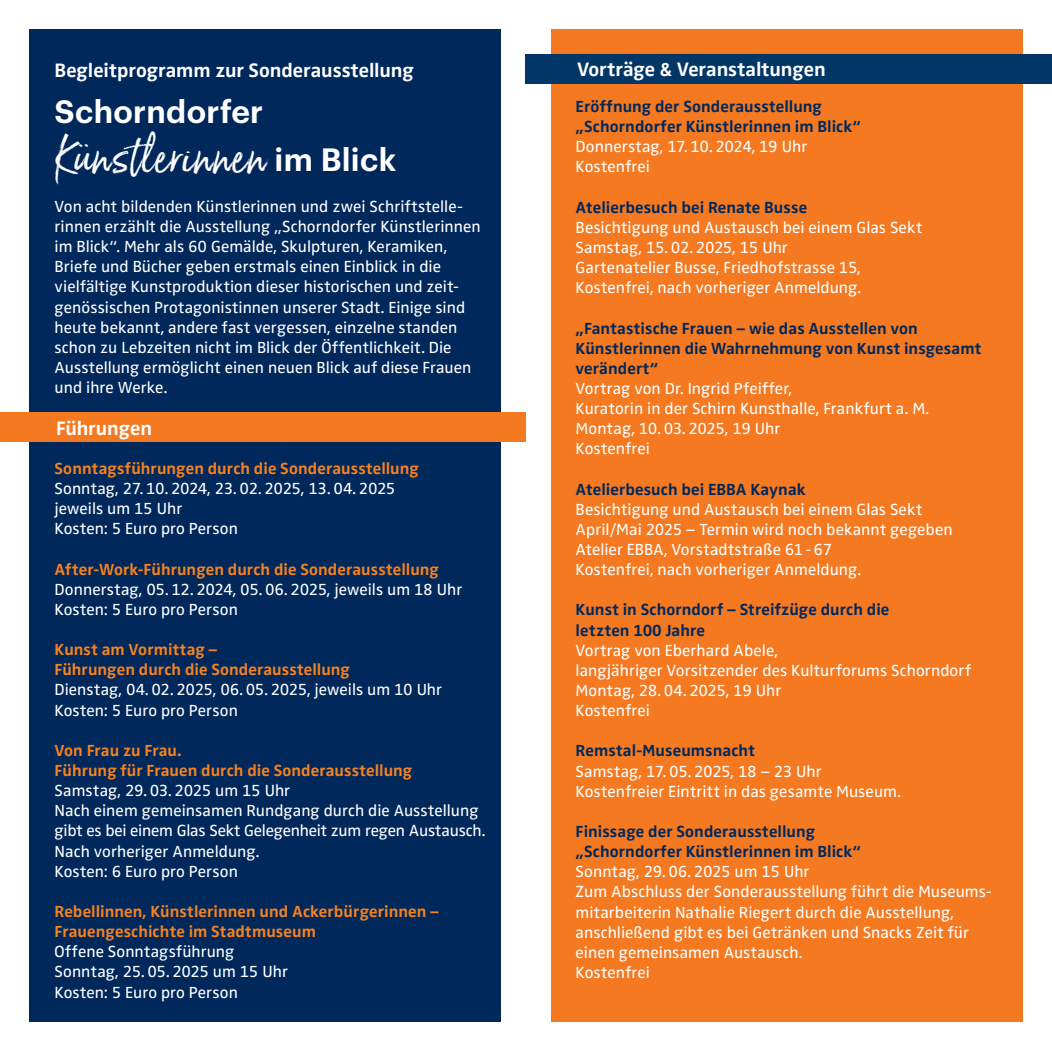
<style>
.page{position:relative;width:1052px;height:1052px;background:#fff}
.page>*{position:absolute;margin:0;border:0;box-sizing:border-box;transform-origin:0 0}
.t1{font:44.27px "Born Ready";letter-spacing:.01em;color:#fff}
.t2{font:600 31.5px "Graphik";letter-spacing:.01em;color:#fff}
.t3{font:700 20.12px "Zwo OT";color:#fff}
.t4{font:16.62px/20.1px "Zwo OT";letter-spacing:.005em;color:#fff}
.t5{font:700 16.62px/20.1px "Zwo OT";letter-spacing:.005em;color:#00285b}
.t6{font:700 16.62px/20.1px "Zwo OT";letter-spacing:.005em;color:#f58220}
.s1{font-family:"Graphik";font-weight:600;font-size:31.5px}
</style>
<div class="page">
<div style="left:30px;top:30px;width:471px;height:992px;background:#00285b"></div>
<div style="left:551px;top:30px;width:471px;height:992px;background:#f47921"></div>
<div style="left:0;top:412px;width:526px;height:29px;background:#f47921"></div>
<div style="left:526px;top:55px;width:526px;height:29px;background:#023667"></div>
<p class="t3" style="left:55px;top:59px;width:361px">Begleitprogramm zur Sonderausstellung</p>
<p class="t3" style="left:577px;top:58px;width:250px">Vorträge &amp; Veranstaltungen</p>
<h2 class="t2" style="left:55px;top:88px;width:210px">Schorndorfer</h2>
<h1 class="t1" style="left:58px;top:130px;width:340px">Künstlerinnen <span class="s1">im Blick</span></h1>
<p class="t4" style="left:55px;top:197px;width:428px">Von acht bildenden Künstlerinnen und zwei Schriftstelle&shy;rinnen erzählt die Ausstellung „Schorndorfer Künstlerinnen im Blick“. Mehr als 60 Gemälde, Skulpturen, Keramiken, Briefe und Bücher geben erstmals einen Einblick in die vielfältige Kunstproduktion dieser historischen und zeit&shy;genössischen Protagonistinnen unserer Stadt. Einige sind heute bekannt, andere fast vergessen, einzelne standen schon zu Lebzeiten nicht im Blick der Öffentlichkeit. Die Ausstellung ermöglicht einen neuen Blick auf diese Frauen und ihre Werke.</p>
<p class="t3" style="left:56px;top:416px;width:98px">Führungen</p>
<p class="t6" style="left:55px;top:459px;width:366px">Sonntagsführungen durch die Sonderausstellung</p>
<p class="t4" style="left:55px;top:479px;width:342px">Sonntag, 27. 10. 2024, 23. 02. 2025, 13. 04. 2025 jeweils um 15 Uhr<br>Kosten: 5 Euro pro Person</p>
<p class="t6" style="left:55px;top:559px;width:386px">After-Work-Führungen durch die Sonderausstellung</p>
<p class="t4" style="left:55px;top:579px;width:409px">Donnerstag, 05. 12. 2024, 05. 06. 2025, jeweils um 18 Uhr<br>Kosten: 5 Euro pro Person</p>
<p class="t6" style="left:55px;top:640px;width:297px">Kunst am Vormittag –<br>Führungen durch die Sonderausstellung</p>
<p class="t4" style="left:55px;top:680px;width:389px">Dienstag, 04. 02. 2025, 06. 05. 2025, jeweils um 10 Uhr<br>Kosten: 5 Euro pro Person</p>
<p class="t6" style="left:55px;top:740px;width:359px">Von Frau zu Frau.<br>Führung für Frauen durch die Sonderausstellung</p>
<p class="t4" style="left:55px;top:781px;width:432px">Samstag, 29. 03. 2025 um 15 Uhr<br>Nach einem gemeinsamen Rundgang durch die Ausstellung gibt es bei einem Glas Sekt Gelegenheit zum regen Austausch.<br>Nach vorheriger Anmeldung.<br>Kosten: 6 Euro pro Person</p>
<p class="t6" style="left:55px;top:901px;width:386px">Rebellinnen, Künstlerinnen und Ackerbürgerinnen –<br>Frauengeschichte im Stadtmuseum</p>
<p class="t4" style="left:55px;top:942px;width:235px">Offene Sonntagsführung<br>Sonntag, 25. 05. 2025 um 15 Uhr<br>Kosten: 5 Euro pro Person</p>
<p class="t5" style="left:575px;top:97px;width:287px">Eröffnung der Sonderausstellung „Schorndorfer Künstlerinnen im Blick“</p>
<p class="t4" style="left:575px;top:137px;width:233px">Donnerstag, 17. 10. 2024, 19 Uhr<br>Kostenfrei</p>
<p class="t5" style="left:575px;top:197px;width:233px">Atelierbesuch bei Renate Busse</p>
<p class="t4" style="left:575px;top:218px;width:348px">Besichtigung und Austausch bei einem Glas Sekt Samstag, 15. 02. 2025, 15 Uhr<br>Gartenatelier Busse, Friedhofstrasse 15, Kostenfrei, nach vorheriger Anmeldung.</p>
<p class="t5" style="left:575px;top:318px;width:407px">„Fantastische Frauen – wie das Ausstellen von<br>Künstlerinnen die Wahrnehmung von Kunst insgesamt verändert“</p>
<p class="t4" style="left:575px;top:379px;width:355px">Vortrag von Dr. Ingrid Pfeiffer,<br>Kuratorin in der Schirn Kunsthalle, Frankfurt a. M.<br>Montag, 10. 03. 2025, 19 Uhr<br>Kostenfrei</p>
<p class="t5" style="left:575px;top:479px;width:232px">Atelierbesuch bei EBBA Kaynak</p>
<p class="t4" style="left:575px;top:499px;width:378px">Besichtigung und Austausch bei einem Glas Sekt April/Mai 2025 – Termin wird noch bekannt gegeben Atelier EBBA, Vorstadtstraße 61-67<br>Kostenfrei, nach vorheriger Anmeldung.</p>
<p class="t5" style="left:575px;top:600px;width:315px">Kunst in Schorndorf – Streifzüge durch die letzten 100 Jahre</p>
<p class="t4" style="left:575px;top:640px;width:397px">Vortrag von Eberhard Abele,<br>langjähriger Vorsitzender des Kulturforums Schorndorf<br>Montag, 28. 04. 2025, 19 Uhr<br>Kostenfrei</p>
<p class="t5" style="left:575px;top:741px;width:181px">Remstal-Museumsnacht</p>
<p class="t4" style="left:575px;top:761px;width:327px">Samstag, 17. 05. 2025, 18 – 23 Uhr<br>Kostenfreier Eintritt in das gesamte Museum.</p>
<p class="t5" style="left:575px;top:821px;width:287px">Finissage der Sonderausstellung „Schorndorfer Künstlerinnen im Blick“</p>
<p class="t4" style="left:575px;top:862px;width:418px">Sonntag, 29. 06. 2025 um 15 Uhr<br>Zum Abschluss der Sonderausstellung führt die Museums&shy;mitarbeiterin Nathalie Riegert durch die Ausstellung, anschließend gibt es bei Getränken und Snacks Zeit für einen gemeinsamen Austausch.<br>Kostenfrei</p>
</div>
